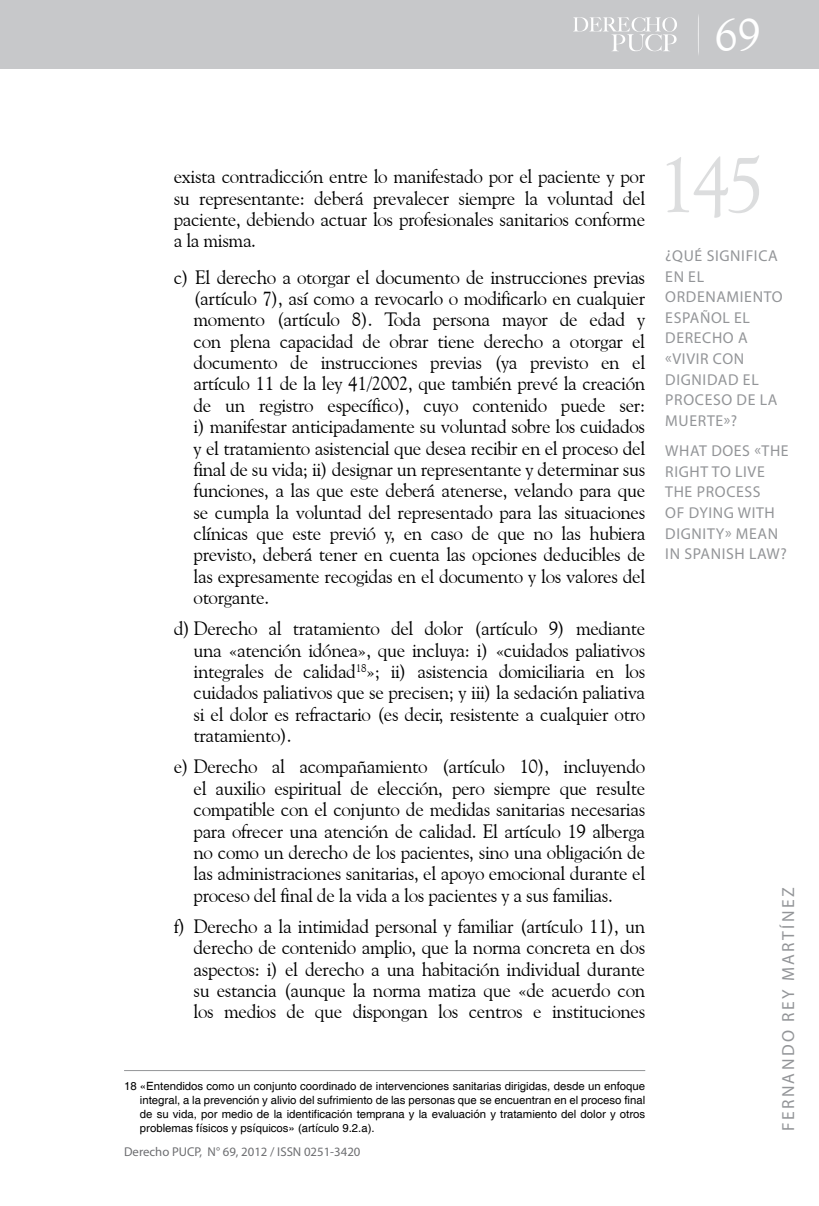
<style>
.page{position:relative;width:819px;height:1206px;background:#fff}
.page>*{position:absolute;margin:0;border:0;box-sizing:border-box;transform-origin:0 0}
.t1{font:78.75px "Goudy Old Style BT";color:#dcddde}
.t2{font:46.38px "Goudy Old Style BT";color:#fff}
.t3{font:19.25px/21.3px "Goudy Old Style BT";letter-spacing:-.02em;color:#000;text-align:justify}
.t4{font:17.5px "Myriad Pro";letter-spacing:.14em;color:#939598}
.t5{font:15.75px/20.7px "Myriad Pro";letter-spacing:.04em;color:#939598}
.t6{font:12.78px "Myriad Pro";color:#6d6e71}
.t7{font:11.38px/14px "Helvetica";color:#000;text-align:justify}
</style>
<div class="page">
<div style="left:0;top:0;width:819px;height:69px;background:#c7c8ca"></div>
<svg style="left:573px;top:17px;width:104px;height:34px"></svg>
<hr style="left:124px;top:1070px;width:521px;height:1px;background:#939598">
<h2 class="t2" style="left:714px;top:6px;width:47px">69</h2>
<p class="t3" style="left:174px;top:166px;width:473px">exista contradicción entre lo manifestado por el paciente y por su representante: deberá prevalecer siempre la voluntad del paciente, debiendo actuar los profesionales sanitarios conforme a la misma.</p>
<p class="t3" style="left:193px;top:266px;width:453px;text-indent:-20px">c) El derecho a otorgar el documento de instrucciones previas (artículo 7), así como a revocarlo o modificarlo en cualquier momento (artículo 8). Toda persona mayor de edad y con plena capacidad de obrar tiene derecho a otorgar el documento de instrucciones previas (ya previsto en el artículo 11 de la ley 41/2002, que también prevé la creación de un registro específico), cuyo contenido puede ser: i) manifestar anticipadamente su voluntad sobre los cuidados y el tratamiento asistencial que desea recibir en el proceso del final de su vida; ii) designar un representante y determinar sus funciones, a las que este deberá atenerse, velando para que se cumpla la voluntad del representado para las situaciones clínicas que este previó y, en caso de que no las hubiera previsto, deberá tener en cuenta las opciones deducibles de las expresamente recogidas en el documento y los valores del otorgante.</p>
<p class="t3" style="left:193px;top:617px;width:453px;text-indent:-20px">d) Derecho al tratamiento del dolor (artículo 9) mediante una «atención idónea», que incluya: i) «cuidados paliativos integrales de calidad<sup>18</sup>»; ii) asistencia domiciliaria en los cuidados paliativos que se precisen; y iii) la sedación paliativa si el dolor es refractario (es decir, resistente a cualquier otro tratamiento).</p>
<p class="t3" style="left:193px;top:755px;width:453px;text-indent:-20px">e) Derecho al acompañamiento (artículo 10), incluyendo el auxilio espiritual de elección, pero siempre que resulte compatible con el conjunto de medidas sanitarias necesarias para ofrecer una atención de calidad. El artículo 19 alberga no como un derecho de los pacientes, sino una obligación de las administraciones sanitarias, el apoyo emocional durante el proceso del final de la vida a los pacientes y a sus familias.</p>
<p class="t3" style="left:193px;top:915px;width:453px;text-indent:-20px">f) Derecho a la intimidad personal y familiar (artículo 11), un derecho de contenido amplio, que la norma concreta en dos aspectos: i) el derecho a una habitación individual durante su estancia (aunque la norma matiza que «de acuerdo con los medios de que dispongan los centros e instituciones</p>
<p class="t7" style="left:140px;top:1078px;width:507px;text-indent:-16px">18 «Entendidos como un conjunto coordinado de intervenciones sanitarias dirigidas, desde un enfoque integral, a la prevención y alivio del sufrimiento de las personas que se encuentran en el proceso final de su vida, por medio de la identificación temprana y la evaluación y tratamiento del dolor y otros problemas físicos y psíquicos» (artículo 9.2.a).</p>
<p class="t6" style="left:124px;top:1144px;width:160px">DERECHO PUCP, N° 69, 2012 / ISSN</p>
<p class="t6" style="left:304px;top:1144px;width:58px">0251-3420</p>
<h1 class="t1" style="left:657px;top:136px;width:109px">145</h1>
<p class="t5" style="left:665px;top:245px;width:119px">¿QUÉ SIGNIFICA<br>EN EL<br>ORDENAMIENTO<br>ESPAÑOL EL<br>DERECHO A «VIVIR CON<br>DIGNIDAD EL<br>PROCESO DE LA<br>MUERTE»?</p>
<p class="t5" style="left:665px;top:440px;width:125px">WHAT DOES «THE<br>RIGHT TO LIVE<br>THE PROCESS<br>OF DYING WITH<br>DIGNITY» MEAN<br>IN SPANISH LAW?</p>
<p class="t4" style="left:777px;top:1131px;width:246px;rotate:-90deg">FERNANDO REY MARTÍNEZ</p>
</div>
